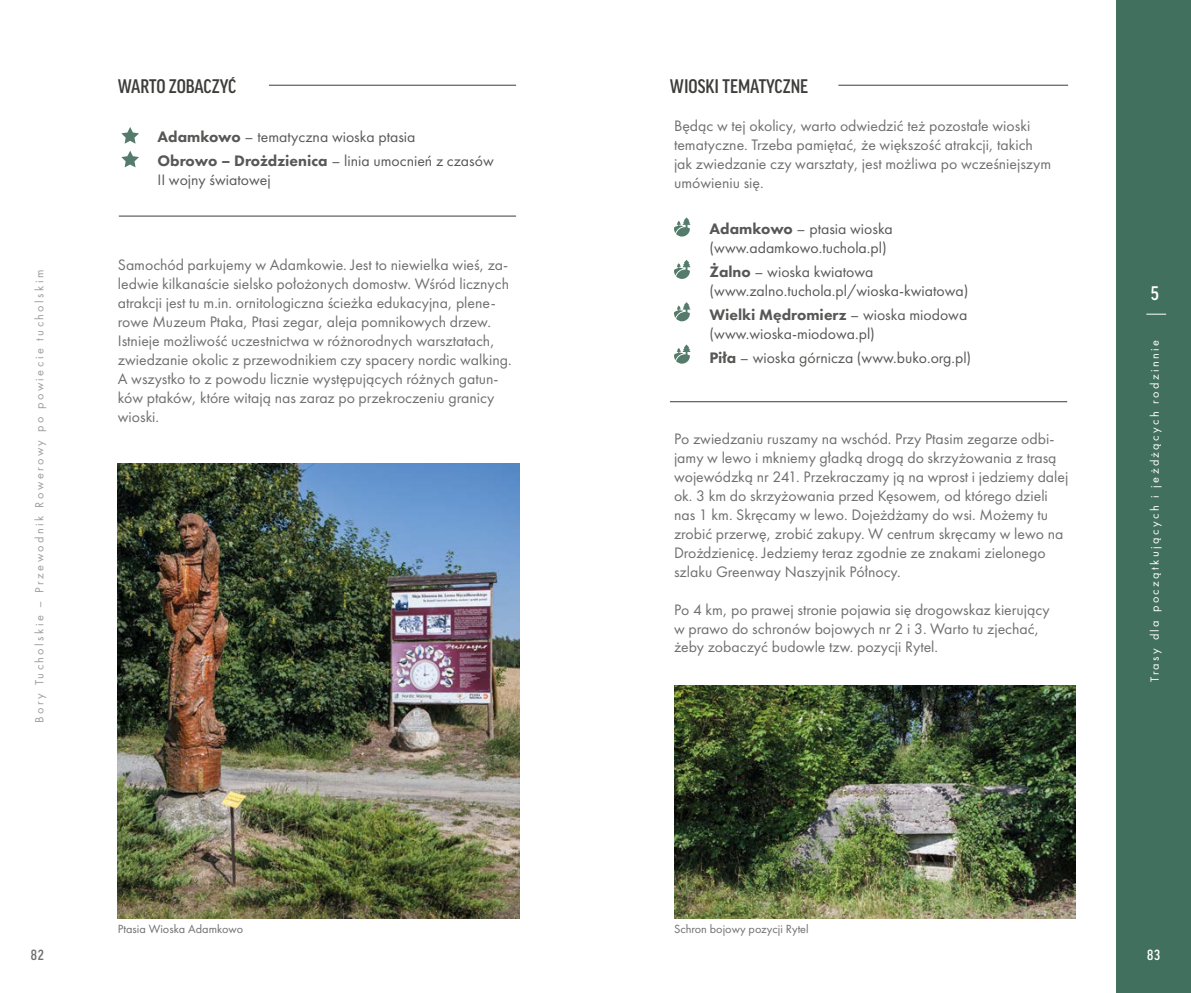
<style>
.page{position:relative;width:1191px;height:993px;background:#fff}
.page>*{position:absolute;margin:0;border:0;box-sizing:border-box;transform-origin:0 0}
.t1{font:500 condensed 21px "Good Headline Pro";color:#3c3c3b}
.t2{font:500 condensed 21px "Good Headline Pro";color:#fff}
.t3{font:15.75px/18.9px "Futura PT";color:#706f6f}
.t4{font:15.75px/18.9px "Futura PT";color:#575756}
.t5{font:500 condensed 15.75px "Good Headline Pro";color:#706f6f}
.t6{font:500 condensed 15.75px "Good Headline Pro";color:#fff}
.t7{font:12.25px "Futura PT";letter-spacing:.2em;color:#9d9d9c}
.t8{font:12.25px "Futura PT";color:#706f6f}
.t9{font:12.25px "Futura PT";letter-spacing:.2em;color:#fff}
.s1{font-weight:800}
</style>
<div class="page">
<div style="left:1116px;top:0;width:75px;height:992px;background:#42705f"></div>
<img style="left:118px;top:463px;width:401px;height:455px">
<img style="left:674px;top:685px;width:401px;height:233px">
<hr style="left:269px;top:85px;width:247px;height:1px;background:#3c3c3b">
<hr style="left:838px;top:85px;width:230px;height:1px;background:#3c3c3b">
<svg style="left:121px;top:127px;width:18px;height:17px"></svg>
<svg style="left:121px;top:151px;width:18px;height:16px"></svg>
<hr style="left:119px;top:215px;width:397px;height:1px;background:#3c3c3b">
<hr style="left:670px;top:401px;width:397px;height:1px;background:#3c3c3b">
<svg style="left:674px;top:217px;width:16px;height:19px"></svg>
<svg style="left:674px;top:260px;width:16px;height:19px"></svg>
<svg style="left:674px;top:302px;width:16px;height:19px"></svg>
<svg style="left:674px;top:344px;width:16px;height:19px"></svg>
<svg style="left:1146px;top:313px;width:20px;height:1px"></svg>
<p class="t7" style="left:32px;top:722px;width:454px;rotate:-90deg">Bory Tucholskie – Przewodnik Rowerowy po powiecie tucholskim</p>
<h1 class="t1" style="left:118px;top:75px;width:120px">WARTO ZOBACZYĆ</h1>
<h1 class="t1" style="left:670px;top:75px;width:140px">WIOSKI TEMATYCZNE</h1>
<p class="t4" style="left:158px;top:125px;width:338px;line-height:23.8px"><span class="s1">Adamkowo</span> – tematyczna wioska ptasia<br><span class="s1">Obrowo – Drożdzienica</span> – linia umocnień z czasów</p>
<p class="t4" style="left:158px;top:170px;width:115px">II wojny światowej</p>
<p class="t4" style="left:709px;top:219px;width:185px"><span class="s1">Adamkowo</span> – ptasia wioska (www.adamkowo.tuchola.pl)</p>
<p class="t4" style="left:709px;top:262px;width:260px"><span class="s1">Żalno</span> – wioska kwiatowa (www.zalno.tuchola.pl/wioska-kwiatowa)</p>
<p class="t4" style="left:709px;top:305px;width:259px"><span class="s1">Wielki Mędromierz</span> – wioska miodowa (www.wioska-miodowa.pl)</p>
<p class="t4" style="left:709px;top:348px;width:263px"><span class="s1">Piła</span> – wioska górnicza (www.buko.org.pl)</p>
<p class="t3" style="left:674px;top:116px;width:379px">Będąc w tej okolicy, warto odwiedzić też pozostałe wioski tematyczne. Trzeba pamiętać, że większość atrakcji, takich jak zwiedzanie czy warsztaty, jest możliwa po wcześniejszym umówieniu się.</p>
<p class="t3" style="left:118px;top:255px;width:395px">Samochód parkujemy w Adamkowie. Jest to niewielka wieś, za&shy;ledwie kilkanaście sielsko położonych domostw. Wśród licznych atrakcji jest tu m.in. ornitologiczna ścieżka edukacyjna, plene&shy;rowe Muzeum Ptaka, Ptasi zegar, aleja pomnikowych drzew.<br>Istnieje możliwość uczestnictwa w różnorodnych warsztatach, zwiedzanie okolic z przewodnikiem czy spacery nordic walking.<br>A wszystko to z powodu licznie występujących różnych gatun&shy;ków ptaków, które witają nas zaraz po przekroczeniu granicy wioski.</p>
<p class="t3" style="left:674px;top:429px;width:396px">Po zwiedzaniu ruszamy na wschód. Przy Ptasim zegarze odbi&shy;jamy w lewo i mkniemy gładką drogą do skrzyżowania z trasą wojewódzką nr 241. Przekraczamy ją na wprost i jedziemy dalej ok. 3 km do skrzyżowania przed Kęsowem, od którego dzieli nas 1 km. Skręcamy w lewo. Dojeżdżamy do wsi. Możemy tu zrobić przerwę, zrobić zakupy. W centrum skręcamy w lewo na Drożdzienicę. Jedziemy teraz zgodnie ze znakami zielonego szlaku Greenway Naszyjnik Północy.</p>
<p class="t3" style="left:674px;top:599px;width:377px">Po 4 km, po prawej stronie pojawia się drogowskaz kierujący w prawo do schronów bojowych nr 2 i 3. Warto tu zjechać, żeby zobaczyć budowle tzw. pozycji Rytel.</p>
<p class="t8" style="left:118px;top:921px;width:127px">Ptasia Wioska Adamkowo</p>
<p class="t8" style="left:674px;top:921px;width:136px">Schron bojowy pozycji Rytel</p>
<h1 class="t2" style="left:1150px;top:282px;width:10px">5</h1>
<p class="t9" style="left:1147px;top:682px;width:344px;rotate:-90deg">Trasy dla początkujących i jeżdżących rodzinnie</p>
<p class="t5" style="left:31px;top:946px;width:15px">82</p>
<p class="t6" style="left:1147px;top:946px;width:15px">83</p>
</div>
